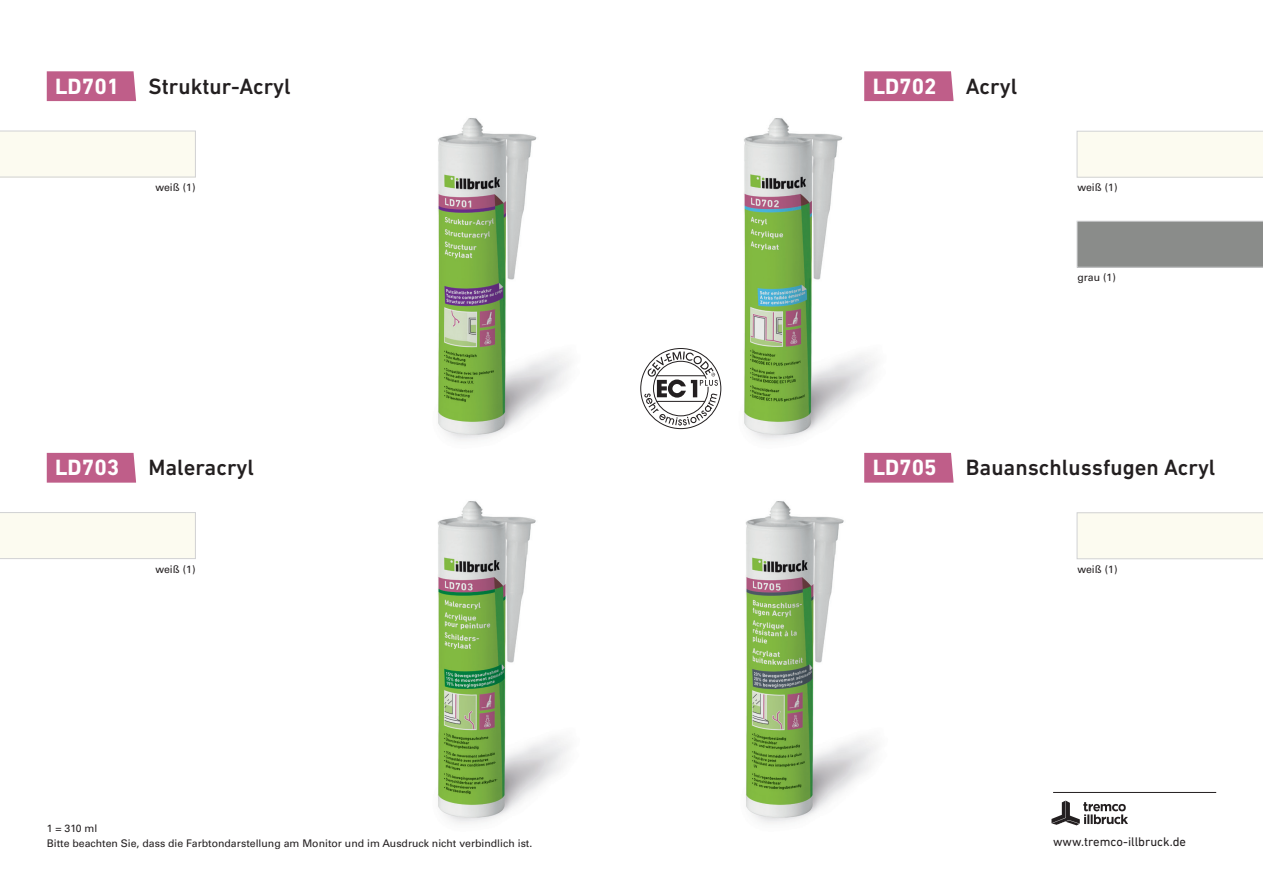
<style>
.page{position:relative;width:1263px;height:893px;background:#fff}
.page>*{position:absolute;margin:0;border:0;box-sizing:border-box;transform-origin:0 0}
.t1{font:500 22.5px "DIN Next W1 G";color:#231f20}
.t2{font:700 22.5px "DIN Next W1 G";color:#fff}
.t3{font:12.75px "DIN Next W1 G";color:#231f20}
.t4{font:10.5px/15px "Univers LTCYR 55 Roman";color:#231f20}
</style>
<div class="page">
<img style="left:438px;top:118px;width:131px;height:323px">
<div style="left:47px;top:71px;width:89px;height:30px;background:#bf5e89"></div>
<svg style="left:1051px;top:800px;width:77px;height:25px"></svg>
<hr style="left:1053px;top:792px;width:163px;height:1px;background:#231f20">
<div style="left:864px;top:71px;width:89px;height:30px;background:#bf5e89"></div>
<svg style="left:1077px;top:221px;width:186px;height:47px;background:#8c8e8d"></svg>
<svg style="left:1077px;top:131px;width:186px;height:47px"></svg>
<div style="left:0;top:131px;width:196px;height:46px;background:#fcfbf0"></div>
<img style="left:744px;top:118px;width:180px;height:335px">
<svg style="left:640px;top:348px;width:81px;height:81px"></svg>
<img style="left:438px;top:501px;width:131px;height:323px">
<div style="left:47px;top:453px;width:89px;height:30px;background:#bf5e89"></div>
<div style="left:864px;top:453px;width:89px;height:30px;background:#bf5e89"></div>
<svg style="left:1077px;top:512px;width:186px;height:47px"></svg>
<div style="left:0;top:512px;width:196px;height:47px;background:#fcfbf0"></div>
<img style="left:746px;top:501px;width:131px;height:323px">
<h1 class="t2" style="left:55px;top:73px;width:66px">LD701</h1>
<h1 class="t1" style="left:148px;top:73px;width:144px">Struktur-Acryl</h1>
<p class="t4" style="left:155px;top:179px;width:42px">weiß (1)</p>
<h1 class="t2" style="left:873px;top:73px;width:66px">LD702</h1>
<h1 class="t1" style="left:966px;top:73px;width:53px">Acryl</h1>
<p class="t4" style="left:1077px;top:180px;width:42px">weiß (1)</p>
<p class="t4" style="left:1077px;top:270px;width:40px">grau (1)</p>
<h1 class="t2" style="left:55px;top:455px;width:66px">LD703</h1>
<h1 class="t1" style="left:148px;top:454px;width:107px">Maleracryl</h1>
<h1 class="t2" style="left:873px;top:455px;width:66px">LD705</h1>
<h1 class="t1" style="left:966px;top:454px;width:251px">Bauanschlussfugen Acryl</h1>
<p class="t4" style="left:155px;top:561px;width:42px">weiß (1)</p>
<p class="t4" style="left:1077px;top:561px;width:42px">weiß (1)</p>
<p class="t4" style="left:47px;top:820px;width:487px">1 = 310 ml<br>Bitte beachten Sie, dass die Farbtondarstellung am Monitor und im Ausdruck nicht verbindlich ist.</p>
<p class="t3" style="left:1053px;top:834px;width:135px">www.tremco-illbruck.de</p>
</div>
